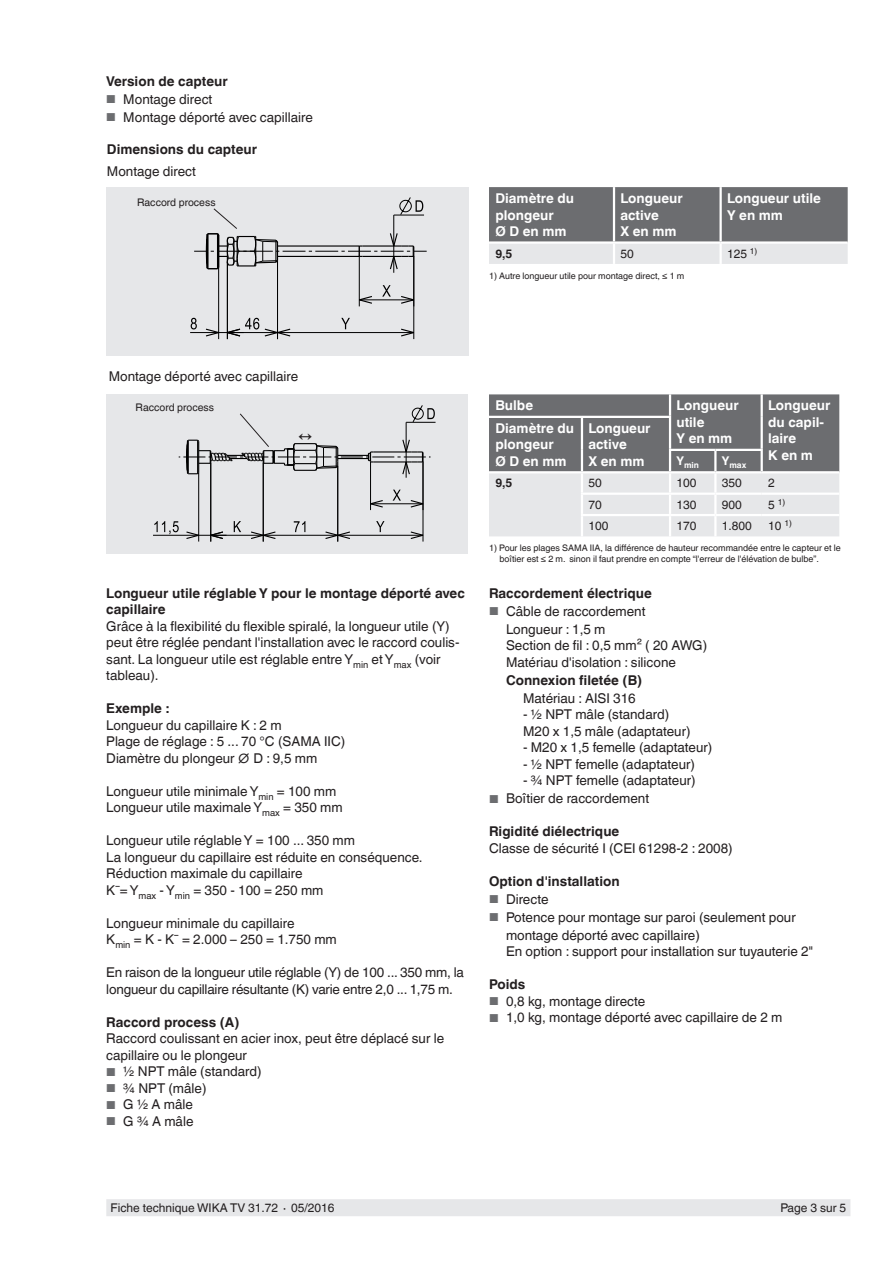
<style>
.page{position:relative;width:893px;height:1263px;background:#fff}
.page>*{position:absolute;margin:0;border:0;box-sizing:border-box;transform-origin:0 0}
.t1{font:18px "Helvetica World";color:#231f20}
.t2{font:13.5px/16.5px "Helvetica World";color:#231f20}
.t3{font:700 13.5px/16.5px "Helvetica World";color:#231f20}
.t4{font:700 13.5px/16.5px "Helvetica World";color:#fff}
.t5{font:12px "Helvetica World";color:#231f20}
.t6{font:700 12px "Helvetica World";color:#231f20}
.t7{font:10.5px "Helvetica World";color:#231f20}
.t8{font:9px/10.5px "Helvetica World";color:#231f20}
.t9{font:700 8.4px "Helvetica World";color:#fff}
.t10{font:8.4px "Helvetica World";color:#231f20}
.s1{font-size:11.55px;color:#6c6d70}
.s2{font-size:12px}
</style>
<div class="page">
<div style="left:106px;top:1199px;width:744px;height:17px;background:#e6e7e9"></div>
<svg style="left:489px;top:187px;width:359px;height:77px;background:#8d8e90"></svg>
<hr style="left:613px;top:187px;width:2px;height:54px;background:#fff">
<hr style="left:489px;top:241px;width:125px;height:3px;background:#fff">
<hr style="left:719px;top:187px;width:3px;height:54px;background:#fff">
<hr style="left:614px;top:241px;width:107px;height:3px;background:#fff">
<hr style="left:613px;top:244px;width:2px;height:20px;background:#fff">
<hr style="left:721px;top:241px;width:127px;height:3px;background:#fff">
<hr style="left:719px;top:244px;width:3px;height:20px;background:#fff">
<svg style="left:489px;top:394px;width:350px;height:142px;background:#a8a9ab"></svg>
<hr style="left:714px;top:516px;width:2px;height:20px;background:#fff">
<div style="left:106px;top:394px;width:362px;height:160px;background:#e6e7e9"></div>
<hr style="left:198px;top:473px;width:1px;height:69px;background:#000">
<hr style="left:210px;top:463px;width:1px;height:78px;background:#000">
<hr style="left:263px;top:463px;width:1px;height:78px;background:#000">
<hr style="left:337px;top:466px;width:1px;height:75px;background:#000">
<hr style="left:423px;top:461px;width:1px;height:81px;background:#000">
<hr style="left:370px;top:462px;width:1px;height:48px;background:#000">
<svg style="left:154px;top:521px;width:25px;height:13px"></svg>
<hr style="left:153px;top:535px;width:73px;height:1px;background:#000">
<svg style="left:234px;top:521px;width:7px;height:11px"></svg>
<svg style="left:185px;top:531px;width:39px;height:9px"></svg>
<hr style="left:211px;top:535px;width:52px;height:1px;background:#000">
<svg style="left:294px;top:521px;width:11px;height:11px"></svg>
<svg style="left:250px;top:531px;width:27px;height:9px"></svg>
<hr style="left:263px;top:535px;width:75px;height:1px;background:#000">
<svg style="left:376px;top:521px;width:8px;height:11px"></svg>
<svg style="left:324px;top:531px;width:27px;height:9px"></svg>
<svg style="left:409px;top:531px;width:15px;height:9px"></svg>
<hr style="left:338px;top:535px;width:85px;height:1px;background:#000">
<svg style="left:393px;top:490px;width:8px;height:11px"></svg>
<svg style="left:409px;top:499px;width:15px;height:9px"></svg>
<svg style="left:371px;top:500px;width:13px;height:8px"></svg>
<hr style="left:371px;top:503px;width:52px;height:1px;background:#000">
<hr style="left:406px;top:422px;width:30px;height:1px;background:#000">
<hr style="left:406px;top:422px;width:1px;height:56px;background:#000">
<svg style="left:179px;top:405px;width:256px;height:70px"></svg>
<div style="left:106px;top:187px;width:362px;height:168px;background:#e6e7e9"></div>
<hr style="left:359px;top:256px;width:1px;height:50px;background:#000">
<hr style="left:414px;top:256px;width:1px;height:83px;background:#000">
<hr style="left:277px;top:261px;width:1px;height:78px;background:#000">
<hr style="left:218px;top:268px;width:1px;height:71px;background:#000">
<hr style="left:227px;top:262px;width:1px;height:77px;background:#000">
<svg style="left:382px;top:285px;width:9px;height:12px"></svg>
<svg style="left:400px;top:295px;width:15px;height:10px"></svg>
<svg style="left:358px;top:295px;width:15px;height:10px"></svg>
<hr style="left:359px;top:300px;width:55px;height:1px;background:#000">
<svg style="left:341px;top:318px;width:9px;height:11px"></svg>
<svg style="left:400px;top:328px;width:15px;height:9px"></svg>
<hr style="left:277px;top:332px;width:137px;height:1px;background:#000">
<svg style="left:191px;top:318px;width:6px;height:11px"></svg>
<svg style="left:205px;top:318px;width:87px;height:19px"></svg>
<hr style="left:190px;top:332px;width:54px;height:1px;background:#000">
<svg style="left:194px;top:197px;width:233px;height:76px"></svg>
<p class="t3" style="left:106px;top:73px;width:123px">Version de capteur</p>
<p class="t2" style="left:106px;top:91px;width:108px"><span class="s1">■</span> Montage direct</p>
<p class="t2" style="left:106px;top:109px;width:208px"><span class="s1">■</span> Montage déporté avec capillaire</p>
<p class="t3" style="left:107px;top:141px;width:152px">Dimensions du capteur</p>
<p class="t2" style="left:107px;top:163px;width:91px">Montage direct</p>
<p class="t7" style="left:137px;top:196px;width:80px">Raccord process</p>
<p class="t4" style="left:495px;top:190px;width:80px">Diamètre du plongeur<br>Ø D en mm</p>
<p class="t4" style="left:620px;top:190px;width:64px">Longueur active<br>X en mm</p>
<p class="t4" style="left:727px;top:190px;width:95px">Longueur utile<br>Y en mm</p>
<p class="t6" style="left:495px;top:246px;width:19px">9,5</p>
<p class="t5" style="left:620px;top:246px;width:15px">50</p>
<p class="t5" style="left:727px;top:246px;width:32px">125 <sup>1)</sup></p>
<p class="t8" style="left:489px;top:271px;width:197px">1) Autre longueur utile pour montage direct, ≤ 1 m</p>
<p class="t2" style="left:109px;top:368px;width:191px">Montage déporté avec capillaire</p>
<p class="t7" style="left:136px;top:401px;width:80px">Raccord process</p>
<h1 class="t1" style="left:295px;top:442px;width:12px;rotate:-90deg">↕</h1>
<p class="t3" style="left:106px;top:585px;width:360px">Longueur utile réglable Y pour le montage déporté avec capillaire</p>
<p class="t2" style="left:106px;top:618px;width:355px">Grâce à la flexibilité du flexible spiralé, la longueur utile (Y) peut être réglée pendant l'installation avec le raccord coulis&shy;sant. La longueur utile est réglable entre Y<sub>min</sub> et Y<sub>max</sub> (voir tableau).</p>
<p class="t3" style="left:106px;top:700px;width:65px">Exemple :</p>
<p class="t2" style="left:106px;top:717px;width:241px">Longueur du capillaire K : 2 m<br>Plage de réglage : 5 ... 70 °C (SAMA IIC)<br>Diamètre du plongeur ∅ D : 9,5 mm</p>
<p class="t2" style="left:106px;top:783px;width:238px">Longueur utile minimale Y<sub>min</sub> = 100 mm<br>Longueur utile maximale Y<sub>max</sub> = 350 mm</p>
<p class="t2" style="left:106px;top:832px;width:318px">Longueur utile réglable Y = 100 ... 350 mm<br>La longueur du capillaire est réduite en conséquence.<br>Réduction maximale du capillaire<br>K¯= Y<sub>max</sub> - Y<sub>min</sub> = 350 - 100 = 250 mm</p>
<p class="t2" style="left:106px;top:915px;width:232px">Longueur minimale du capillaire<br>K<sub>min</sub> = K - K¯ = 2.000 – 250 = 1.750 mm</p>
<p class="t2" style="left:106px;top:964px;width:359px">En raison de la longueur utile réglable (Y) de 100 ... 350 mm, la longueur du capillaire résultante (K) varie entre 2,0 ... 1,75 m.</p>
<p class="t3" style="left:106px;top:1014px;width:135px">Raccord process (A)</p>
<p class="t2" style="left:106px;top:1030px;width:339px">Raccord coulissant en acier inox, peut être déplacé sur le capillaire ou le plongeur</p>
<p class="t2" style="left:106px;top:1063px;width:157px"><span class="s1">■</span> ½ NPT mâle (standard)</p>
<p class="t2" style="left:106px;top:1080px;width:102px"><span class="s1">■</span> ¾ NPT (mâle)</p>
<p class="t2" style="left:106px;top:1096px;width:88px"><span class="s1">■</span> G ½ A mâle</p>
<p class="t2" style="left:106px;top:1113px;width:89px"><span class="s1">■</span> G ¾ A mâle</p>
<p class="t4" style="left:495px;top:398px;width:39px">Bulbe</p>
<p class="t4" style="left:676px;top:398px;width:64px">Longueur utile<br>Y en mm</p>
<p class="t4" style="left:768px;top:398px;width:64px">Longueur du capil&shy;laire<br>K en m</p>
<p class="t4" style="left:495px;top:420px;width:80px">Diamètre du plongeur<br>Ø D en mm</p>
<p class="t4" style="left:588px;top:420px;width:64px">Longueur active<br>X en mm</p>
<p class="t9" style="left:676px;top:461px;width:24px"><sup>Y</sup>min</p>
<p class="t9" style="left:722px;top:461px;width:26px"><sup>Y</sup>max</p>
<p class="t6" style="left:495px;top:476px;width:19px">9,5</p>
<p class="t5" style="left:588px;top:476px;width:15px">50</p>
<p class="t5" style="left:676px;top:476px;width:22px">100</p>
<p class="t5" style="left:722px;top:476px;width:22px">350</p>
<p class="t5" style="left:768px;top:476px;width:8px">2</p>
<p class="t5" style="left:588px;top:497px;width:15px">70</p>
<p class="t5" style="left:676px;top:497px;width:22px">130</p>
<p class="t5" style="left:722px;top:497px;width:22px">900</p>
<p class="t10" style="left:768px;top:497px;width:19px"><span class="s2">5</span> 1)</p>
<p class="t5" style="left:588px;top:519px;width:22px">100</p>
<p class="t5" style="left:676px;top:519px;width:22px">170</p>
<p class="t5" style="left:722px;top:519px;width:32px">1.800</p>
<p class="t5" style="left:768px;top:519px;width:25px">10 <sup>1)</sup></p>
<p class="t8" style="left:499px;top:543px;width:343px;text-indent:-11px">1) Pour les plages SAMA IIA, la différence de hauteur recommandée entre le capteur et le boîtier est ≤ 2 m. sinon il faut prendre en compte “l'erreur de l'élévation de bulbe”.</p>
<p class="t3" style="left:489px;top:585px;width:164px">Raccordement électrique</p>
<p class="t2" style="left:506px;top:602px;width:141px;line-height:18px;text-indent:-17px"><span class="s1">■</span> Câble de raccordement<br>Longueur : 1,5 m</p>
<p class="t2" style="left:506px;top:637px;width:203px">Section de fil : 0,5 mm² ( 20 AWG)<br>Matériau d'isolation : silicone</p>
<p class="t3" style="left:506px;top:672px;width:138px">Connexion filetée (B)</p>
<p class="t2" style="left:523px;top:690px;width:114px">Matériau : AISI 316</p>
<p class="t2" style="left:523px;top:706px;width:169px">- ½ NPT mâle (standard)<br>M20 x 1,5 mâle (adaptateur)</p>
<p class="t2" style="left:523px;top:739px;width:191px">- M20 x 1,5 femelle (adaptateur)</p>
<p class="t2" style="left:523px;top:756px;width:174px">- ½ NPT femelle (adaptateur)</p>
<p class="t2" style="left:523px;top:772px;width:174px">- ¾ NPT femelle (adaptateur)</p>
<p class="t2" style="left:489px;top:790px;width:162px"><span class="s1">■</span> Boîtier de raccordement</p>
<p class="t3" style="left:489px;top:823px;width:132px">Rigidité diélectrique</p>
<p class="t2" style="left:489px;top:840px;width:245px">Classe de sécurité I (CEI 61298-2 : 2008)</p>
<p class="t3" style="left:489px;top:873px;width:132px">Option d'installation</p>
<p class="t2" style="left:489px;top:891px;width:61px"><span class="s1">■</span> Directe</p>
<p class="t2" style="left:506px;top:908px;width:291px;line-height:18px;text-indent:-17px"><span class="s1">■</span> Potence pour montage sur paroi (seulement pour montage déporté avec capillaire)</p>
<p class="t2" style="left:506px;top:943px;width:309px">En option : support pour installation sur tuyauterie 2"</p>
<p class="t3" style="left:489px;top:976px;width:38px">Poids</p>
<p class="t2" style="left:489px;top:993px;width:158px"><span class="s1">■</span> 0,8 kg, montage directe</p>
<p class="t2" style="left:489px;top:1009px;width:295px"><span class="s1">■</span> 1,0 kg, montage déporté avec capillaire de 2 m</p>
<p class="t5" style="left:111px;top:1201px;width:225px">Fiche technique WIKA TV 31.72 ∙ 05/2016</p>
<p class="t5" style="left:780px;top:1201px;width:67px">Page 3 sur 5</p>
</div>
